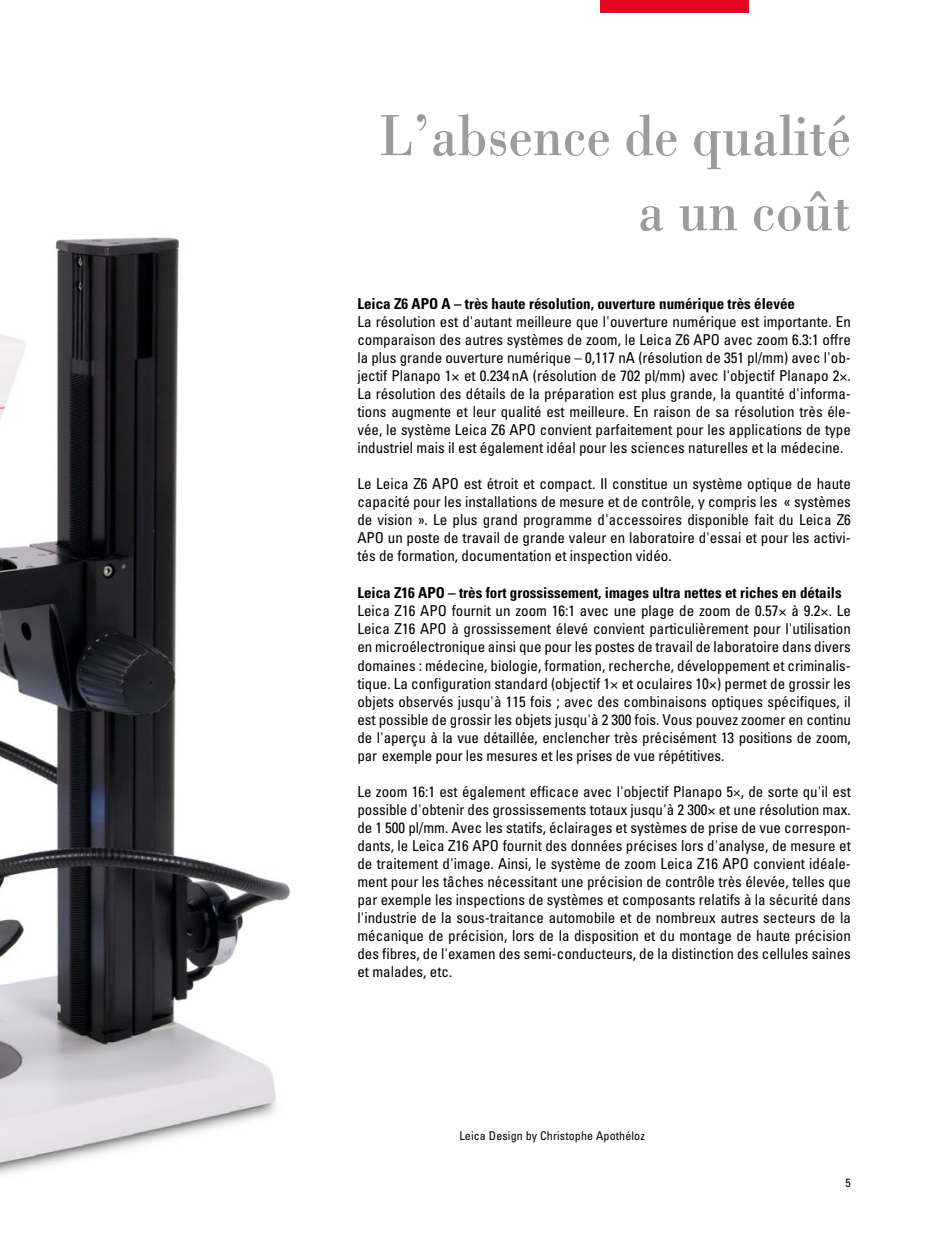
<style>
.page{position:relative;width:936px;height:1234px;background:#fff}
.page>*{position:absolute;margin:0;border:0;box-sizing:border-box;transform-origin:0 0}
.t1{font:60px/75px "Leicana";color:#9d9c9c;text-align:right}
.t2{font:condensed 15px/18px "Univers LT Std";color:#000;text-align:justify}
.t3{font:700 condensed 15px "Univers LT Std";color:#000}
.t4{font:condensed 12px "Univers LT Std";letter-spacing:.01em;color:#000}
</style>
<div class="page">
<div style="left:600px;top:0;width:148px;height:13px;background:#e40522"></div>
<img style="left:0;top:237px;width:290px;height:938px">
<h1 class="t1" style="left:379px;top:96px;width:472px">L’absence de qualité a un coût</h1>
<p class="t3" style="left:357px;top:294px;width:439px">Leica Z6 APO A – très haute résolution, ouverture numérique très élevée</p>
<p class="t2" style="left:357px;top:312px;width:495px">La résolution est d'autant meilleure que l'ouverture numérique est importante. En comparaison des autres systèmes de zoom, le Leica Z6 APO avec zoom 6.3:1 offre la plus grande ouverture numérique – 0,117 nA (résolution de 351 pl/mm) avec l'ob&shy;jectif Planapo 1 et 0.234 nA (résolution de 702 pl/mm) avec l'objectif Planapo 2 .<br>La résolution des détails de la préparation est plus grande, la quantité d'informa&shy;tions augmente et leur qualité est meilleure. En raison de sa résolution très éle&shy;vée, le système Leica Z6 APO convient parfaitement pour les applications de type industriel mais il est également idéal pour les sciences naturelles et la médecine.</p>
<p class="t2" style="left:357px;top:474px;width:495px">Le Leica Z6 APO est étroit et compact. Il constitue un système optique de haute capacité pour les installations de mesure et de contrôle, y compris les « systèmes de vision ». Le plus grand programme d'accessoires disponible fait du Leica Z6<br>APO un poste de travail de grande valeur en laboratoire d'essai et pour les activi&shy;tés de formation, documentation et inspection vidéo.</p>
<p class="t3" style="left:357px;top:583px;width:486px">Leica Z16 APO – très fort grossissement, images ultra nettes et riches en détails</p>
<p class="t2" style="left:357px;top:601px;width:495px">Leica Z16 APO fournit un zoom 16:1 avec une plage de zoom de 0.57 à 9.2 . Le Leica Z16 APO à grossissement élevé convient particulièrement pour l'utilisation en microélectronique ainsi que pour les postes de travail de laboratoire dans divers domaines : médecine, biologie, formation, recherche, développement et criminalis&shy;tique. La configuration standard (objectif 1 et oculaires 10 ) permet de grossir les objets observés jusqu'à 115 fois ; avec des combinaisons optiques spécifiques, il est possible de grossir les objets jusqu'à 2 300 fois. Vous pouvez zoomer en continu de l'aperçu à la vue détaillée, enclencher très précisément 13 positions de zoom, par exemple pour les mesures et les prises de vue répétitives.</p>
<p class="t2" style="left:357px;top:781px;width:495px">Le zoom 16:1 est également efficace avec l'objectif Planapo 5×, de sorte qu'il est possible d'obtenir des grossissements totaux jusqu'à 2 300 et une résolution max. de 1 500 pl/mm. Avec les statifs, éclairages et systèmes de prise de vue correspon&shy;dants, le Leica Z16 APO fournit des données précises lors d'analyse, de mesure et de traitement d'image. Ainsi, le système de zoom Leica Z16 APO convient idéale&shy;ment pour les tâches nécessitant une précision de contrôle très élevée, telles que par exemple les inspections de systèmes et composants relatifs à la sécurité dans l'industrie de la sous-traitance automobile et de nombreux autres secteurs de la mécanique de précision, lors de la disposition et du montage de haute précision des fibres, de l'examen des semi-conducteurs, de la distinction des cellules saines et malades, etc.</p>
<p class="t4" style="left:459px;top:1127px;width:187px">Leica Design by Christophe Apothéloz</p>
<p class="t4" style="left:845px;top:1175px;width:7px">5</p>
</div>
